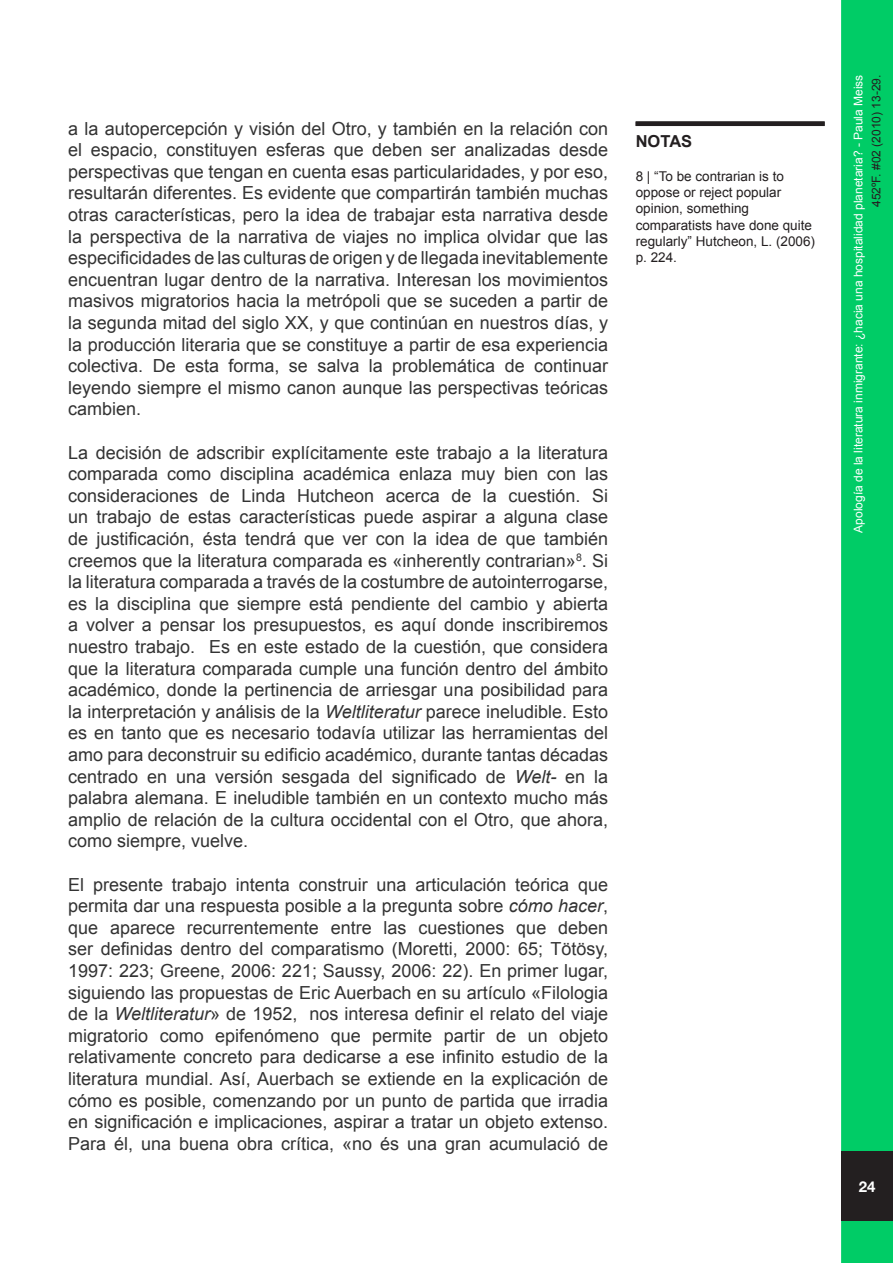
<style>
.page{position:relative;width:893px;height:1263px;background:#fff}
.page>*{position:absolute;margin:0;border:0;box-sizing:border-box;transform-origin:0 0}
.t1{font:18px/21.6px "Arial";color:#333;text-align:justify}
.Estilo_de_párrafo_1{font:700 16.5px "Arial";color:#231f20}
.t2{font:700 15px "Helvetica Neue";color:#fff}
.Estilo_de_párrafo_1-2{font:13.5px/16.2px "Arial";color:#231f20}
.t3{font:12px "Arial";color:#fff}
.t4{font:12px "Arial";color:#231f20}
.s1{font-style:italic}
</style>
<div class="page">
<div style="left:841px;top:0;width:52px;height:1263px;background:#0c6;border:3px solid #0c6"></div>
<div style="left:841px;top:1151px;width:52px;height:70px;background:#231f20"></div>
<div style="left:636px;top:121px;width:189px;height:5px;background:#231f20"></div>
<p class="t1" style="left:68px;top:118px;width:541px">a la autopercepción y visión del Otro, y también en la relación con el espacio, constituyen esferas que deben ser analizadas desde perspectivas que tengan en cuenta esas particularidades, y por eso, resultarán diferentes. Es evidente que compartirán también muchas otras características, pero la idea de trabajar esta narrativa desde la perspectiva de la narrativa de viajes no implica olvidar que las especificidades de las culturas de origen y de llegada inevitablemente encuentran lugar dentro de la narrativa. Interesan los movimientos masivos migratorios hacia la metrópoli que se suceden a partir de la segunda mitad del siglo XX, y que continúan en nuestros días, y la producción literaria que se constituye a partir de esa experiencia colectiva. De esta forma, se salva la problemática de continuar leyendo siempre el mismo canon aunque las perspectivas teóricas cambien.</p>
<p class="t1" style="left:68px;top:442px;width:541px">La decisión de adscribir explícitamente este trabajo a la literatura comparada como disciplina académica enlaza muy bien con las consideraciones de Linda Hutcheon acerca de la cuestión. Si un trabajo de estas características puede aspirar a alguna clase de justificación, ésta tendrá que ver con la idea de que también creemos que la literatura comparada es «inherently contrarian»<sup>8</sup>. Si la literatura comparada a través de la costumbre de autointerrogarse, es la disciplina que siempre está pendiente del cambio y abierta a volver a pensar los presupuestos, es aquí donde inscribiremos nuestro trabajo. Es en este estado de la cuestión, que considera que la literatura comparada cumple una función dentro del ámbito académico, donde la pertinencia de arriesgar una posibilidad para la interpretación y análisis de la <span class="s1">Weltliteratur</span> parece ineludible. Esto es en tanto que es necesario todavía utilizar las herramientas del amo para deconstruir su edificio académico, durante tantas décadas centrado en una versión sesgada del significado de <span class="s1">Welt-</span> en la palabra alemana. E ineludible también en un contexto mucho más amplio de relación de la cultura occidental con el Otro, que ahora, como siempre, vuelve.</p>
<p class="t1" style="left:68px;top:874px;width:541px">El presente trabajo intenta construir una articulación teórica que permita dar una respuesta posible a la pregunta sobre <span class="s1">cómo hacer</span>, que aparece recurrentemente entre las cuestiones que deben ser definidas dentro del comparatismo (Moretti, 2000: 65; Tötösy, 1997: 223; Greene, 2006: 221; Saussy, 2006: 22). En primer lugar, siguiendo las propuestas de Eric Auerbach en su artículo «Filologia de la <span class="s1">Weltliteratur</span>» de 1952, nos interesa definir el relato del viaje migratorio como epifenómeno que permite partir de un objeto relativamente concreto para dedicarse a ese infinito estudio de la literatura mundial. Así, Auerbach se extiende en la explicación de cómo es posible, comenzando por un punto de partida que irradia en significación e implicaciones, aspirar a tratar un objeto extenso.<br>Para él, una buena obra crítica, «no és una gran acumulació de</p>
<p class="Estilo_de_párrafo_1" style="left:636px;top:130px;width:58px">NOTAS</p>
<p class="Estilo_de_párrafo_1-2" style="left:636px;top:168px;width:181px">8 | “To be contrarian is to oppose or reject popular opinion, something comparatists have done quite regularly” Hutcheon, L. (2006) p. 224.</p>
<p class="t3" style="left:850px;top:533px;width:460px;rotate:-90deg">Apología de la literatura inmigrante: ¿hacia una hospitalidad planetaria? - Paula Meiss</p>
<p class="t4" style="left:868px;top:207px;width:134px;rotate:-90deg">452ºF. #02 (2010) 13-29.</p>
<p class="t2" style="left:859px;top:1177px;width:18px">24</p>
</div>
